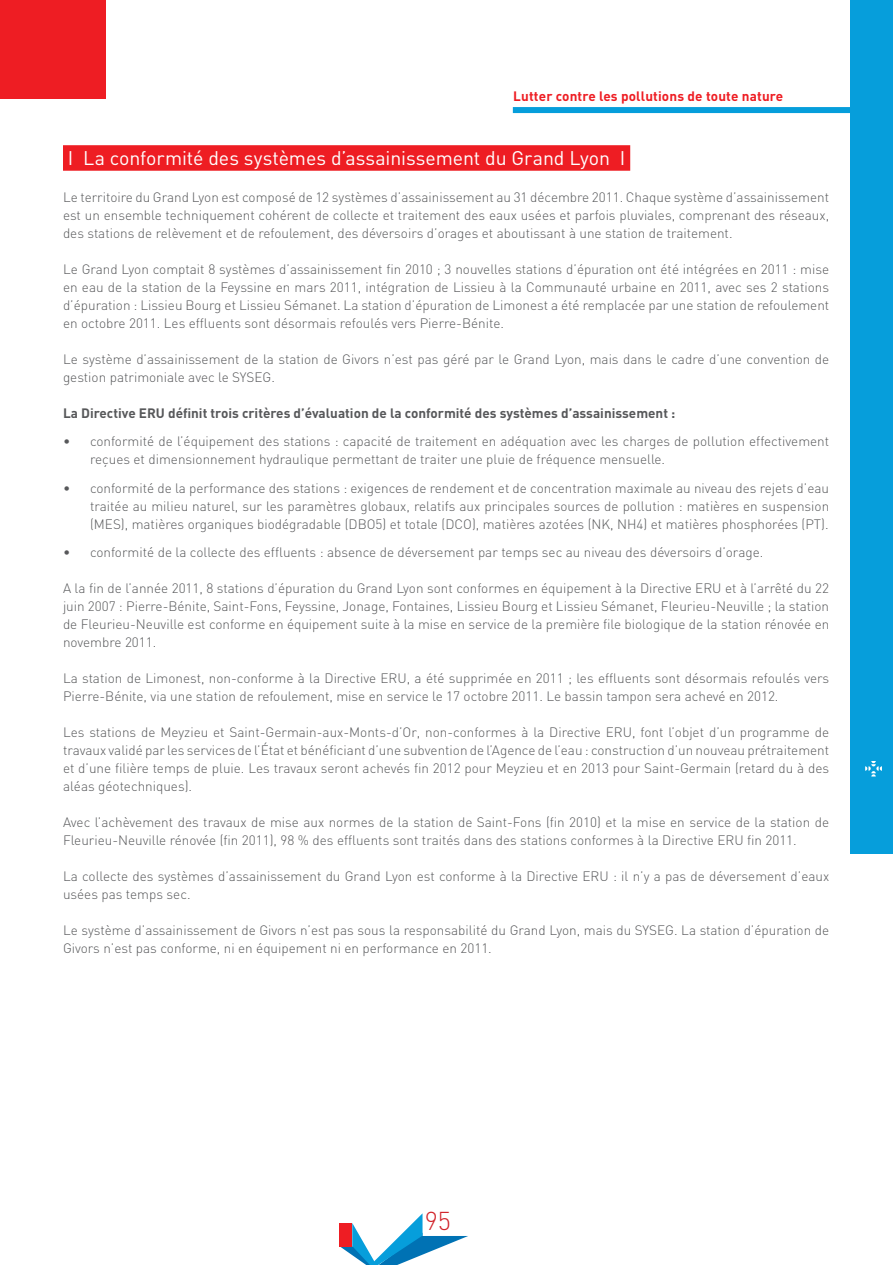
<style>
.page{position:relative;width:893px;height:1265px;background:#fff}
.page>*{position:absolute;margin:0;border:0;box-sizing:border-box;transform-origin:0 0}
.t1{font:300 25.5px "DIN";color:#d1232a}
.paragraphe_de_base{font:19.5px "DIN";letter-spacing:-.005em;color:#fff}
.paragraphe_de_base-2{font:300 13.5px/18px "DIN";color:#57585a}
.paragraphe_de_base-3{font:700 13.5px "DIN";color:#57585a}
.t2{font:700 13.5px "DIN";letter-spacing:.01em;color:#ee1d23}
</style>
<div class="page">
<div style="left:512px;top:107px;width:380px;height:6px;background:#069edb"></div>
<div style="left:850px;top:0;width:42px;height:853px;background:#069edb"></div>
<svg style="left:339px;top:1213px;width:129px;height:51px"></svg>
<div style="left:339px;top:1222px;width:13px;height:24px;background:#ee1d23"></div>
<div style="left:0;top:0;width:105px;height:98px;background:#ee1d23"></div>
<svg style="left:865px;top:761px;width:16px;height:15px"></svg>
<div style="left:63px;top:145px;width:567px;height:26px;background:#ee1d23"></div>
<p class="t2" style="left:513px;top:88px;width:271px">Lutter contre les pollutions de toute nature</p>
<p class="paragraphe_de_base" style="left:68px;top:146px;width:558px">I La conformité des systèmes d’assainissement du Grand Lyon I</p>
<p class="paragraphe_de_base-2" style="left:63px;top:187px;width:767px;text-align:justify">Le territoire du Grand Lyon est composé de 12 systèmes d’assainissement au 31 décembre 2011. Chaque système d’assainissement est un ensemble techniquement cohérent de collecte et traitement des eaux usées et parfois pluviales, comprenant des réseaux, des stations de relèvement et de refoulement, des déversoirs d’orages et aboutissant à une station de traitement.</p>
<p class="paragraphe_de_base-2" style="left:63px;top:259px;width:767px;text-align:justify">Le Grand Lyon comptait 8 systèmes d’assainissement fin 2010 ; 3 nouvelles stations d’épuration ont été intégrées en 2011 : mise en eau de la station de la Feyssine en mars 2011, intégration de Lissieu à la Communauté urbaine en 2011, avec ses 2 stations d’épuration : Lissieu Bourg et Lissieu Sémanet. La station d’épuration de Limonest a été remplacée par une station de refoulement en octobre 2011. Les effluents sont désormais refoulés vers Pierre-Bénite.</p>
<p class="paragraphe_de_base-2" style="left:63px;top:349px;width:767px">Le système d’assainissement de la station de Givors n’est pas géré par le Grand Lyon, mais dans le cadre d’une convention de gestion patrimoniale avec le SYSEG.</p>
<p class="paragraphe_de_base-3" style="left:63px;top:404px;width:613px">La Directive ERU définit trois critères d’évaluation de la conformité des systèmes d’assainissement :</p>
<p class="paragraphe_de_base-2" style="left:90px;top:432px;width:740px;text-indent:-27px">• conformité de l’équipement des stations : capacité de traitement en adéquation avec les charges de pollution effectivement reçues et dimensionnement hydraulique permettant de traiter une pluie de fréquence mensuelle.</p>
<p class="paragraphe_de_base-2" style="left:90px;top:478px;width:740px;text-align:justify;text-indent:-27px">• conformité de la performance des stations : exigences de rendement et de concentration maximale au niveau des rejets d’eau traitée au milieu naturel, sur les paramètres globaux, relatifs aux principales sources de pollution : matières en suspension (MES), matières organiques biodégradable (DBO5) et totale (DCO), matières azotées (NK, NH4) et matières phosphorées (PT).</p>
<p class="paragraphe_de_base-2" style="left:63px;top:543px;width:701px">• conformité de la collecte des effluents : absence de déversement par temps sec au niveau des déversoirs d’orage.</p>
<p class="paragraphe_de_base-2" style="left:63px;top:579px;width:767px;text-align:justify">A la fin de l’année 2011, 8 stations d’épuration du Grand Lyon sont conformes en équipement à la Directive ERU et à l’arrêté du 22 juin 2007 : Pierre-Bénite, Saint-Fons, Feyssine, Jonage, Fontaines, Lissieu Bourg et Lissieu Sémanet, Fleurieu-Neuville ; la station de Fleurieu-Neuville est conforme en équipement suite à la mise en service de la première file biologique de la station rénovée en novembre 2011.</p>
<p class="paragraphe_de_base-2" style="left:63px;top:669px;width:767px">La station de Limonest, non-conforme à la Directive ERU, a été supprimée en 2011 ; les effluents sont désormais refoulés vers<br>Pierre-Bénite, via une station de refoulement, mise en service le 17 octobre 2011. Le bassin tampon sera achevé en 2012.</p>
<p class="paragraphe_de_base-2" style="left:63px;top:723px;width:767px;text-align:justify">Les stations de Meyzieu et Saint-Germain-aux-Monts-d’Or, non-conformes à la Directive ERU, font l’objet d’un programme de travaux validé par les services de l’État et bénéficiant d’une subvention de l’Agence de l’eau : construction d’un nouveau prétraitement et d’une filière temps de pluie. Les travaux seront achevés fin 2012 pour Meyzieu et en 2013 pour Saint-Germain (retard du à des aléas géotechniques).</p>
<p class="paragraphe_de_base-2" style="left:63px;top:813px;width:767px">Avec l’achèvement des travaux de mise aux normes de la station de Saint-Fons (fin 2010) et la mise en service de la station de<br>Fleurieu-Neuville rénovée (fin 2011), 98 % des effluents sont traités dans des stations conformes à la Directive ERU fin 2011.</p>
<p class="paragraphe_de_base-2" style="left:63px;top:867px;width:767px">La collecte des systèmes d’assainissement du Grand Lyon est conforme à la Directive ERU : il n’y a pas de déversement d’eaux usées pas temps sec.</p>
<p class="paragraphe_de_base-2" style="left:63px;top:921px;width:767px">Le système d’assainissement de Givors n’est pas sous la responsabilité du Grand Lyon, mais du SYSEG. La station d’épuration de<br>Givors n’est pas conforme, ni en équipement ni en performance en 2011.</p>
<p class="t1" style="left:424px;top:1204px;width:28px">95</p>
</div>
